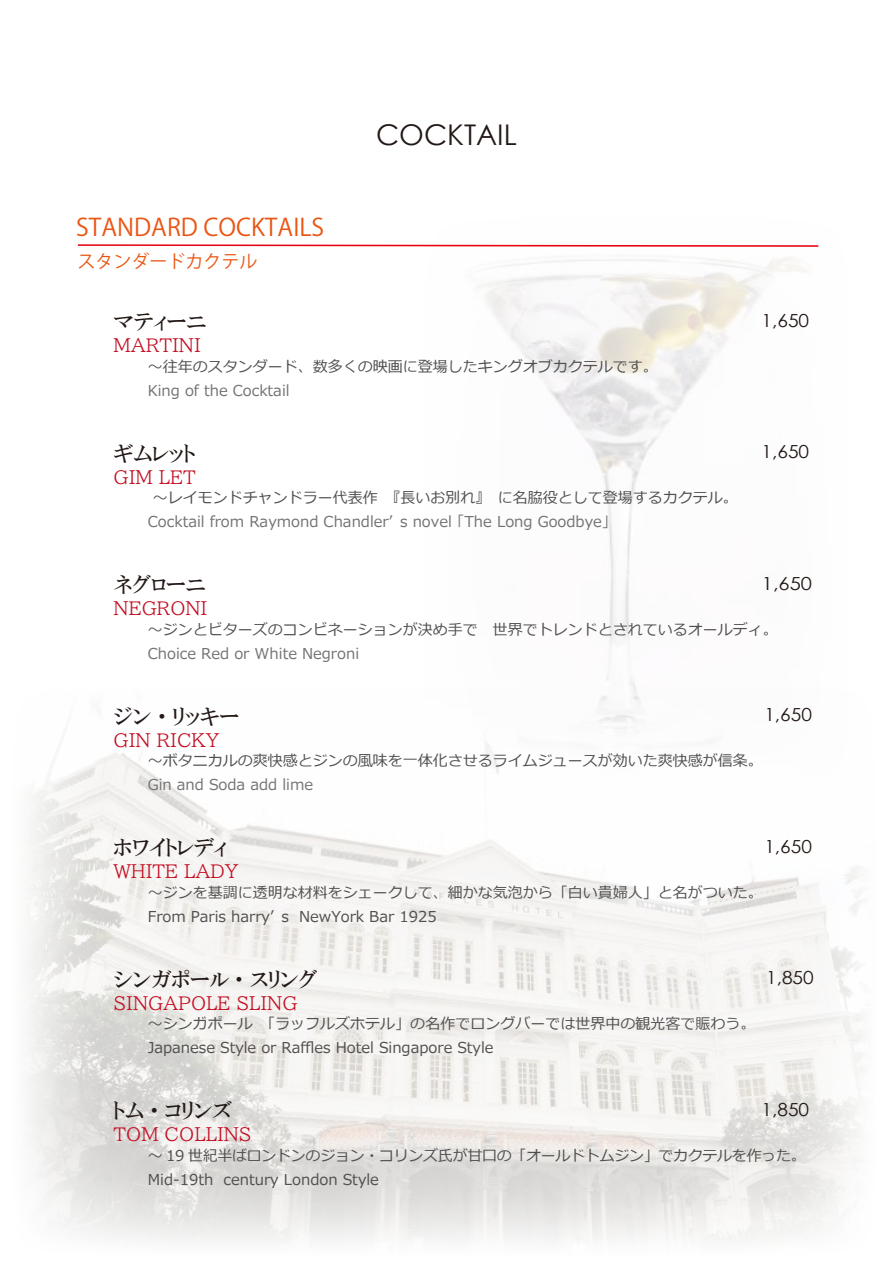
<style>
.page{position:relative;width:893px;height:1263px;background:#fff}
.page>*{position:absolute;margin:0;border:0;box-sizing:border-box;transform-origin:0 0}
.t1{font:28.5px "Century Gothic";color:#221815}
.t2{font:24px "Koz Go Pr 6 N";color:#ea5514}
.t3{font:21px "HGP Mincho B";color:#221815}
.t4{font:18px "BIZ UDP Mincho Medium";color:#c30e23}
.t5{font:18px "Century Gothic";color:#221815;scale:1.06 1}
.t6{font:18px "Koz Go Pr 6 N";color:#ea5514}
.t7{font:18px "Century Gothic";color:#221815;scale:1.12 1}
.t8{font:15px/24px "Meiryo";color:#514f4f}
.t9{font:15px "Meiryo";color:#747374}
.t10{font:15px/24px "Meiryo";letter-spacing:-.02em;color:#514f4f}
</style>
<div class="page">
<img style="left:477px;top:257px;width:330px;height:423px">
<img style="left:28px;top:680px;width:834px;height:561px">
<svg style="left:77px;top:244px;width:742px;height:3px"></svg>
<h2 class="t2" style="left:76px;top:214px;width:250px">STANDARD COCKTAILS</h2>
<p class="t6" style="left:77px;top:251px;width:181px">スタンダードカクテル</p>
<h3 class="t3" style="left:114px;top:311px;width:94px">マティーニ</h3>
<p class="t4" style="left:114px;top:336px;width:89px">MARTINI</p>
<h1 class="t1" style="left:376px;top:115px;width:142px">COCKTAIL</h1>
<p class="t8" style="left:148px;top:355px;width:511px">～往年のスタンダード、数多くの映画に登場したキングオブカクテルです。</p>
<p class="t9" style="left:148px;top:380px;width:143px">King of the Cocktail</p>
<h3 class="t3" style="left:114px;top:443px;width:83px">ギムレット</h3>
<p class="t4" style="left:114px;top:468px;width:84px">GIM LET</p>
<p class="t8" style="left:153px;top:487px;width:586px">～レイモンドチャンドラー代表作　『長いお別れ』　に名脇役として登場するカクテル。</p>
<p class="t9" style="left:148px;top:511px;width:471px">Cocktail from Raymond Chandlerʼ s novel 「The Long Goodbye」</p>
<h3 class="t3" style="left:114px;top:574px;width:94px">ネグローニ</h3>
<p class="t4" style="left:114px;top:599px;width:95px">NEGRONI</p>
<p class="t5" style="left:762px;top:308px;width:46px">1,650</p>
<p class="t5" style="left:762px;top:439px;width:46px">1,650</p>
<p class="t7" style="left:762px;top:571px;width:46px">1,650</p>
<p class="t8" style="left:148px;top:618px;width:632px">～ジンとビターズのコンビネーションが決め手で　世界でトレンドとされているオールディ。</p>
<p class="t9" style="left:148px;top:643px;width:213px">Choice Red or White Negroni</p>
<h3 class="t3" style="left:114px;top:706px;width:127px">ジン・リッキー</h3>
<p class="t4" style="left:114px;top:731px;width:107px">GIN RICKY</p>
<p class="t8" style="left:148px;top:750px;width:616px">～ボタニカルの爽快感とジンの風味を一体化させるライムジュースが効いた爽快感が信条。</p>
<p class="t9" style="left:148px;top:774px;width:167px">Gin and Soda add lime</p>
<p class="t5" style="left:764px;top:702px;width:46px">1,650</p>
<h3 class="t3" style="left:114px;top:837px;width:115px">ホワイトレディ</h3>
<p class="t4" style="left:114px;top:862px;width:126px">WHITE LADY</p>
<p class="t8" style="left:148px;top:881px;width:616px">～ジンを基調に透明な材料をシェークして、細かな気泡から「白い貴婦人」と名がついた。<br>From Paris harryʼ s NewYork Bar 1925</p>
<p class="t5" style="left:764px;top:833px;width:46px">1,650</p>
<h3 class="t3" style="left:114px;top:968px;width:205px">シンガポール・スリング</h3>
<p class="t4" style="left:114px;top:994px;width:185px">SINGAPOLE SLING</p>
<p class="t8" style="left:148px;top:1013px;width:609px">～シンガポール　「ラッフルズホテル」の名作でロングバーでは世界中の観光客で賑わう。<br>Japanese Style or Raffles Hotel Singapore Style</p>
<h3 class="t3" style="left:114px;top:1100px;width:120px">トム・コリンズ</h3>
<p class="t4" style="left:114px;top:1125px;width:139px">TOM COLLINS</p>
<p class="t5" style="left:766px;top:965px;width:46px">1,850</p>
<p class="t5" style="left:762px;top:1096px;width:46px">1,850</p>
<p class="t10" style="left:148px;top:1144px;width:659px">～ 19 世紀半ばロンドンのジョン・コリンズ氏が甘口の「オールドトムジン」でカクテルを作った。<br>Mid-19th century London Style</p>
</div>
